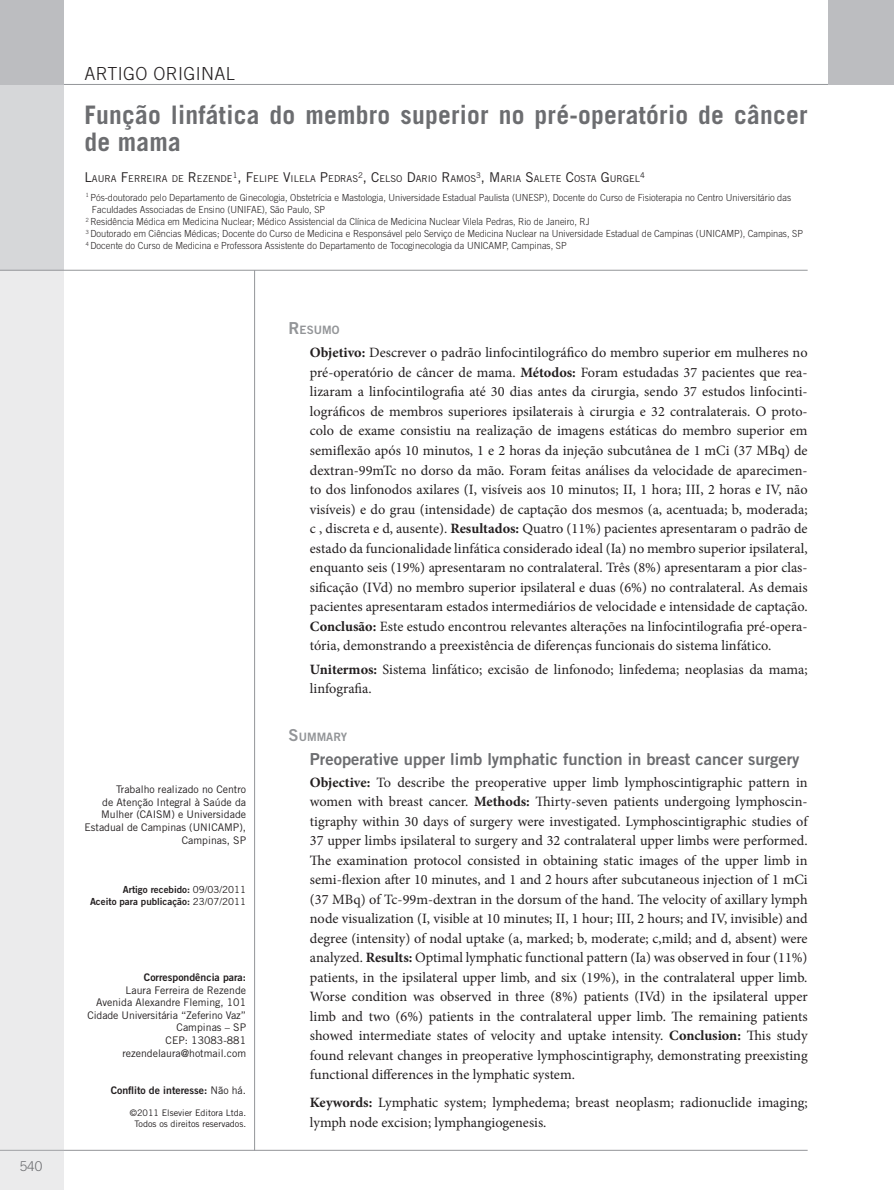
<style>
.page{position:relative;width:894px;height:1190px;background:#fff}
.page>*{position:absolute;margin:0;border:0;box-sizing:border-box;transform-origin:0 0}
._01_Titulo_Artigo{font:700 25.5px/27px "Trade Gothic LT Std";letter-spacing:.01em;color:#6c6d70}
.t1{font:300 18px "Trade Gothic LT Std";letter-spacing:.02em;color:#231f20}
._09_Titulo_Summary_I{font:16.5px "Trade Gothic LT Std Bd 2";color:#6c6d70}
._08_Texto_Resumo_P{font:14.25px/19.5px "Minion Pro";color:#231f20;text-align:justify}
._08_Texto_Resumo_EN{font:14.25px/19.5px "Minion Pro";color:#231f20;text-align:justify}
.t2{font:300 13.5px "Trade Gothic LT Std";color:#6c6d70}
._07_Titulo_Resumo_Su{font:11.55px "Trade Gothic LT Std Bd 2";color:#939598}
._04_Lateral{font:10.5px/12.6px "Trade Gothic LT Std";color:#231f20;text-align:right}
._04_Lateral-2{font:10.5px "Trade Gothic LT Std Bd 2";color:#231f20}
._03_Titulacao{font:300 9.75px/12px "Trade Gothic LT Std";color:#231f20;scale:.95 1}
.Data{font:9.75px "Trade Gothic LT Std Bd 2";color:#231f20}
._02_Autores{font:9.45px "Trade Gothic LT Std";color:#231f20}
.t3{font:9px "Trade Gothic LT Std";color:#231f20}
._02_Autores-2{font:7.8px "Trade Gothic LT Std";color:#231f20}
.s1{font-size:13.5px}
.s2{font-family:"Trade Gothic LT Std"}
.s3{font-size:16.5px}
.s4{font-weight:700}
</style>
<div class="page">
<hr style="left:0;top:84px;width:892px;height:1px;background:#939598">
<hr style="left:0;top:1149px;width:807px;height:1px;background:#939598">
<div style="left:0;top:0;width:63px;height:84px;background:#bcbdc0"></div>
<div style="left:828px;top:0;width:66px;height:84px;background:#bcbdc0"></div>
<div style="left:0;top:270px;width:63px;height:919px;background:#ebebec"></div>
<div style="left:0;top:85px;width:63px;height:185px;background:#d6d7d9"></div>
<hr style="left:0;top:270px;width:807px;height:1px;background:#939598">
<hr style="left:254px;top:270px;width:1px;height:880px;background:#939598">
<p class="t2" style="left:20px;top:1157px;width:24px">540</p>
<p class="t1" style="left:84px;top:63px;width:152px">ARTIGO ORIGINAL</p>
<p class="_01_Titulo_Artigo" style="left:84px;top:101px;width:724px">Função linfática do membro superior no pré-operatório de câncer de mama</p>
<p class="_02_Autores" style="left:84px;top:173px;width:556px"><span class="s1">L</span>AURA <span class="s1">F</span>ERREIRA DE <span class="s1">R</span> EZENDE<sup>1</sup><span class="s1">, F</span>ELIPE <span class="s1">V</span>ILELA <span class="s1">P</span>EDRAS<sup>2</sup><span class="s1">, C</span>ELSO <span class="s1">D</span>ARIO <span class="s1">R</span>AMOS<sup>3</sup><span class="s1">, M</span> ARIA <span class="s1">S</span>ALETE <span class="s1">C</span>OSTA <span class="s1">G</span>URGEL</p>
<p class="_02_Autores-2" style="left:640px;top:170px;width:6px">4</p>
<p class="_03_Titulacao" style="left:92px;top:191px;width:737px;text-indent:-6px"><sup>1</sup> Pós-doutorado pelo Departamento de Ginecologia, Obstetrícia e Mastologia, Universidade Estadual Paulista (UNESP), Docente do Curso de Fisioterapia no Centro Universitário das<br>Faculdades Associadas de Ensino (UNIFAE), São Paulo, SP</p>
<p class="_03_Titulacao" style="left:86px;top:215px;width:532px"><sup>2</sup> Residência Médica em Medicina Nuclear; Médico Assistencial da Clínica de Medicina Nuclear Vilela Pedras, Rio de Janeiro, RJ</p>
<p class="_03_Titulacao" style="left:86px;top:227px;width:756px"><sup>3</sup> Doutorado em Ciências Médicas; Docente do Curso de Medicina e Responsável pelo Serviço de Medicina Nuclear na Universidade Estadual de Campinas (UNICAMP), Campinas, SP</p>
<p class="_03_Titulacao" style="left:86px;top:239px;width:507px"><sup>4</sup> Docente do Curso de Medicina e Professora Assistente do Departamento de Tocoginecologia da UNICAMP, Campinas, SP</p>
<p class="_04_Lateral" style="left:84px;top:782px;width:163px">Trabalho realizado no Centro<br>de Atenção Integral à Saúde da<br>Mulher (CAISM) e Universidade<br>Estadual de Campinas (UNICAMP),<br>Campinas, SP</p>
<p class="Data" style="left:123px;top:883px;width:125px">Artigo recebido: <span class="s2">09/03/2011</span></p>
<p class="Data" style="left:90px;top:895px;width:157px">Aceito para publicação: <span class="s2">23/07/2011</span></p>
<p class="_04_Lateral-2" style="left:144px;top:970px;width:104px">Correspondência para:</p>
<p class="_04_Lateral" style="left:126px;top:983px;width:122px">Laura Ferreira de Rezende</p>
<p class="_04_Lateral" style="left:96px;top:995px;width:151px">Avenida Alexandre Fleming, 101</p>
<p class="_04_Lateral" style="left:87px;top:1008px;width:160px">Cidade Universitária “Zeferino Vaz”</p>
<p class="_04_Lateral" style="left:177px;top:1021px;width:71px">Campinas – SP</p>
<p class="_04_Lateral" style="left:166px;top:1033px;width:82px">CEP: 13083-881</p>
<p class="_04_Lateral" style="left:122px;top:1046px;width:125px">rezendelaura@hotmail.com</p>
<p class="_04_Lateral-2" style="left:111px;top:1083px;width:137px">Conflito de interesse: <span class="s2">Não há.</span></p>
<p class="t3" style="left:130px;top:1107px;width:118px">©2011 Elsevier Editora Ltda.</p>
<p class="t3" style="left:134px;top:1117px;width:113px">Todos os direitos reservados.</p>
<p class="_07_Titulo_Resumo_Su" style="left:288px;top:322px;width:52px"><span class="s3">R</span>ESUMO</p>
<p class="_08_Texto_Resumo_P" style="left:310px;top:343px;width:499px"><span class="s4">Objetivo:</span> Descrever o padrão linfocintilográfico do membro superior em mulheres no pré-operatório de câncer de mama. <span class="s4">Métodos:</span> Foram estudadas 37 pacientes que rea&shy;lizaram a linfocintilografia até 30 dias antes da cirurgia, sendo 37 estudos linfocinti&shy;lográficos de membros superiores ipsilaterais à cirurgia e 32 contralaterais. O proto&shy;colo de exame consistiu na realização de imagens estáticas do membro superior em semiflexão após 10 minutos, 1 e 2 horas da injeção subcutânea de 1 mCi (37 MBq) de dextran-99mTc no dorso da mão. Foram feitas análises da velocidade de aparecimen&shy;to dos linfonodos axilares (I, visíveis aos 10 minutos; II, 1 hora; III, 2 horas e IV, não visíveis) e do grau (intensidade) de captação dos mesmos (a, acentuada; b, moderada; c , discreta e d, ausente). <span class="s4">Resultados:</span> Quatro (11%) pacientes apresentaram o padrão de estado da funcionalidade linfática considerado ideal (Ia) no membro superior ipsilateral, enquanto seis (19%) apresentaram no contralateral. Três (8%) apresentaram a pior clas&shy;sificação (IVd) no membro superior ipsilateral e duas (6%) no contralateral. As demais pacientes apresentaram estados intermediários de velocidade e intensidade de captação.<br><span class="s4">Conclusão:</span> Este estudo encontrou relevantes alterações na linfocintilografia pré-opera&shy;tória, demonstrando a preexistência de diferenças funcionais do sistema linfático.</p>
<p class="_08_Texto_Resumo_P" style="left:310px;top:659px;width:499px"><span class="s4">Unitermos:</span> Sistema linfático; excisão de linfonodo; linfedema; neoplasias da mama; linfografia.</p>
<p class="_07_Titulo_Resumo_Su" style="left:288px;top:729px;width:60px"><span class="s3">S</span>UMMARY</p>
<p class="_09_Titulo_Summary_I" style="left:310px;top:748px;width:491px">Preoperative upper limb lymphatic function in breast cancer surgery</p>
<p class="_08_Texto_Resumo_EN" style="left:310px;top:772px;width:499px"><span class="s4">Objective:</span> To describe the preoperative upper limb lymphoscintigraphic pattern in women with breast cancer. <span class="s4">Methods:</span> Thirty-seven patients undergoing lymphoscin&shy;tigraphy within 30 days of surgery were investigated. Lymphoscintigraphic studies of 37 upper limbs ipsilateral to surgery and 32 contralateral upper limbs were performed.<br>The examination protocol consisted in obtaining static images of the upper limb in semi-flexion after 10 minutes, and 1 and 2 hours after subcutaneous injection of 1 mCi (37 MBq) of Tc-99m-dextran in the dorsum of the hand. The velocity of axillary lymph node visualization (I, visible at 10 minutes; II, 1 hour; III, 2 hours; and IV, invisible) and degree (intensity) of nodal uptake (a, marked; b, moderate; c,mild; and d, absent) were analyzed. <span class="s4">Results:</span> Optimal lymphatic functional pattern (Ia) was observed in four (11%) patients, in the ipsilateral upper limb, and six (19%), in the contralateral upper limb.<br>Worse condition was observed in three (8%) patients (IVd) in the ipsilateral upper limb and two (6%) patients in the contralateral upper limb. The remaining patients showed intermediate states of velocity and uptake intensity. <span class="s4">Conclusion:</span> This study found relevant changes in preoperative lymphoscintigraphy, demonstrating preexisting functional differences in the lymphatic system.</p>
<p class="_08_Texto_Resumo_EN" style="left:310px;top:1092px;width:499px"><span class="s4">Keywords:</span> Lymphatic system; lymphedema; breast neoplasm; radionuclide imaging; lymph node excision; lymphangiogenesis.</p>
</div>
